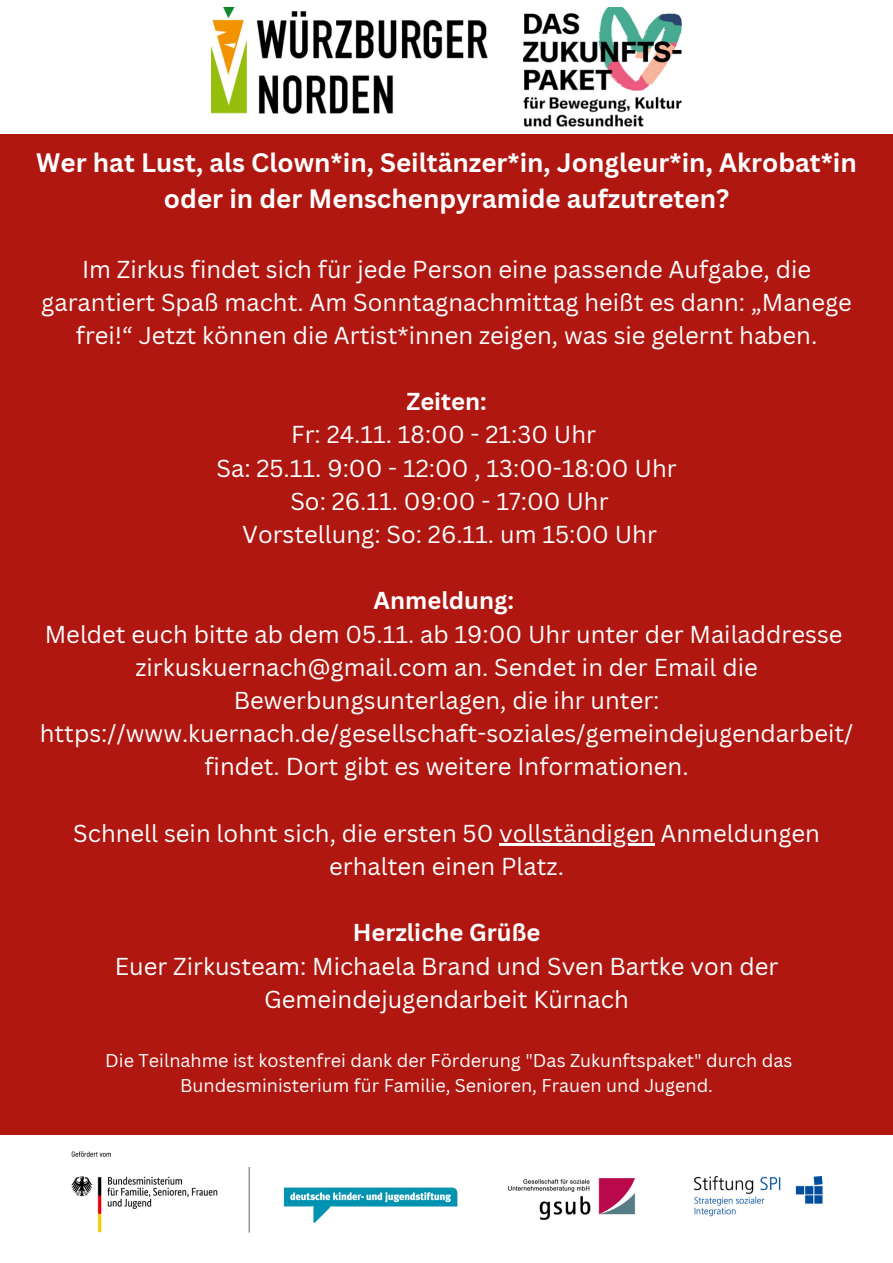
<style>
.page{position:relative;width:893px;height:1263px;background:#b01711}
.page>*{position:absolute;margin:0;border:0;box-sizing:border-box;transform-origin:0 0}
.t1{font:700 25.95px/36px "Canva Sans";color:#fff;text-align:center}
.t2{font:23.85px/33.2px "Canva Sans";color:#fff;text-align:center}
.t3{font:700 23.85px "Canva Sans";color:#fff}
.t4{font:18px/24.8px "Canva Sans";color:#fff;text-align:center}
</style>
<div class="page">
<img style="left:0;top:1136px;width:893px;height:127px">
<div style="left:0;top:0;width:893px;height:134px;background:#fff"></div>
<img style="left:212px;top:8px;width:469px;height:119px">
<hr style="left:499px;top:843px;width:155px;height:3px;background:#fff">
<p class="t1" style="left:36px;top:144px;width:822px">Wer hat Lust, als Clown*in, Seiltänzer*in, Jongleur*in, Akrobat*in oder in der Menschenpyramide aufzutreten?</p>
<p class="t2" style="left:41px;top:252px;width:812px">Im Zirkus findet sich für jede Person eine passende Aufgabe, die garantiert Spaß macht. Am Sonntagnachmittag heißt es dann: „Manege frei!“ Jetzt können die Artist*innen zeigen, was sie gelernt haben.</p>
<p class="t3" style="left:406px;top:385px;width:82px">Zeiten:</p>
<p class="t2" style="left:291px;top:418px;width:306px">Fr: 24.11. 18:00 - 21:30 Uhr</p>
<p class="t2" style="left:216px;top:451px;width:462px">Sa: 25.11. 9:00 - 12:00 , 13:00-18:00 Uhr</p>
<p class="t2" style="left:290px;top:484px;width:320px">So: 26.11. 09:00 - 17:00 Uhr</p>
<p class="t2" style="left:242px;top:517px;width:416px">Vorstellung: So: 26.11. um 15:00 Uhr</p>
<p class="t3" style="left:374px;top:584px;width:142px">Anmeldung:</p>
<p class="t2" style="left:40px;top:617px;width:815px">Meldet euch bitte ab dem 05.11. ab 19:00 Uhr unter der Mailaddresse zirkuskuernach@gmail.com an. Sendet in der Email die Bewerbungsunterlagen, die ihr unter: https://www.kuernach.de/gesellschaft-soziales/gemeindejugendarbeit/ findet. Dort gibt es weitere Informationen.</p>
<p class="t2" style="left:73px;top:816px;width:748px">Schnell sein lohnt sich, die ersten 50 vollständigen Anmeldungen erhalten einen Platz.</p>
<p class="t3" style="left:353px;top:916px;width:189px">Herzliche Grüße</p>
<p class="t2" style="left:115px;top:949px;width:665px">Euer Zirkusteam: Michaela Brand und Sven Bartke von der<br>Gemeindejugendarbeit Kürnach</p>
<p class="t4" style="left:105px;top:1048px;width:688px">Die Teilnahme ist kostenfrei dank der Förderung "Das Zukunftspaket" durch das<br>Bundesministerium für Familie, Senioren, Frauen und Jugend.</p>
</div>
